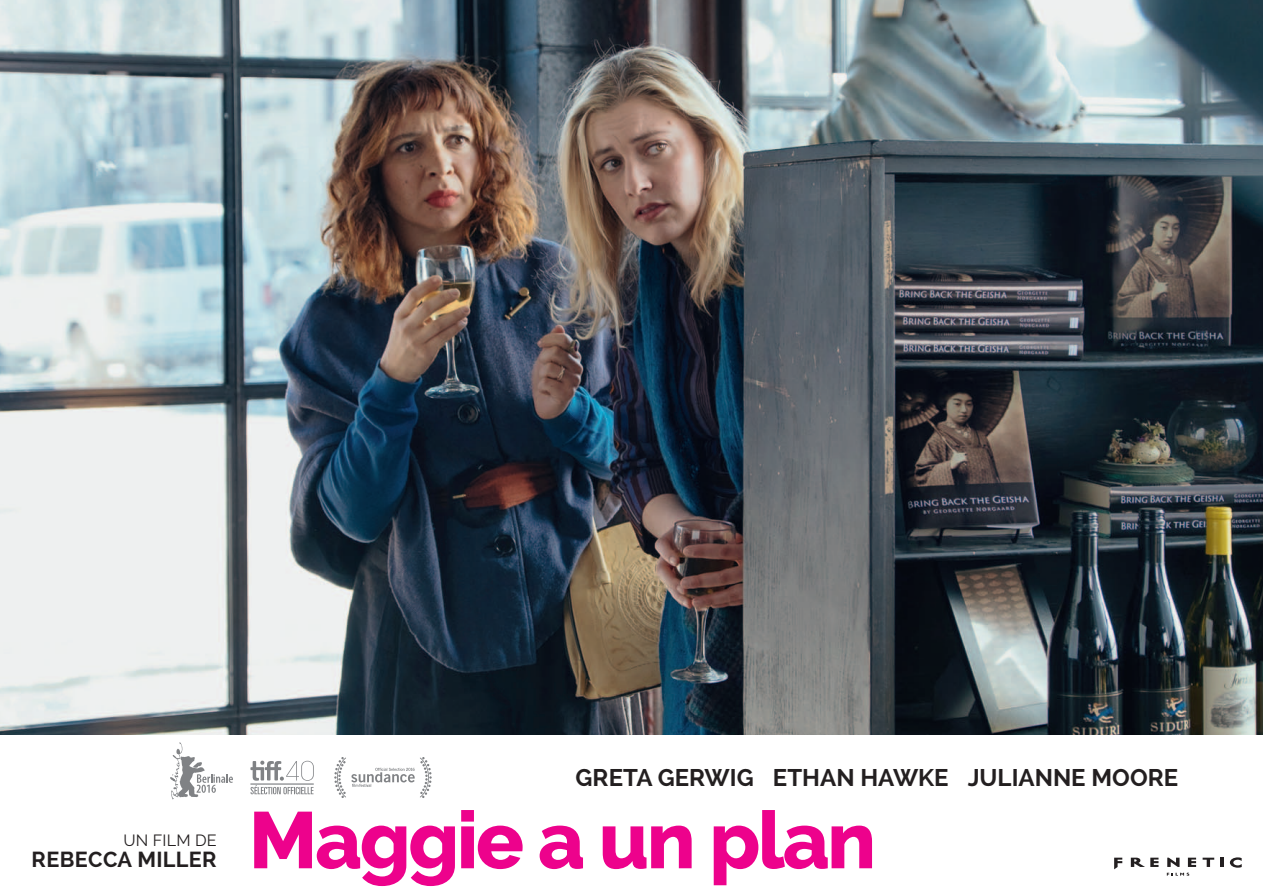
<style>
.page{position:relative;width:1263px;height:893px;background:#fff}
.page>*{position:absolute;margin:0;border:0;box-sizing:border-box;transform-origin:0 0}
.t1{font:800 79.8px "Raleway";letter-spacing:-.03em;color:#ed028c}
.t2{font:700 24px "Raleway";color:#231f20}
.t3{font:700 21.6px "Raleway";letter-spacing:.015em;color:#231f20}
.t4{font:16.2px "Raleway";letter-spacing:.01em;color:#231f20}
</style>
<div class="page">
<img style="left:0;top:0;width:1263px;height:735px">
<svg style="left:250px;top:761px;width:64px;height:33px"></svg>
<svg style="left:334px;top:757px;width:98px;height:41px"></svg>
<svg style="left:170px;top:742px;width:63px;height:57px"></svg>
<svg style="left:1114px;top:858px;width:8px;height:11px"></svg>
<svg style="left:1131px;top:858px;width:27px;height:9px"></svg>
<svg style="left:1167px;top:858px;width:12px;height:9px"></svg>
<svg style="left:1202px;top:858px;width:12px;height:9px"></svg>
<svg style="left:1220px;top:858px;width:3px;height:9px"></svg>
<svg style="left:1188px;top:858px;width:8px;height:9px"></svg>
<svg style="left:1167px;top:873px;width:22px;height:3px"></svg>
<svg style="left:1230px;top:857px;width:12px;height:11px"></svg>
<p class="t4" style="left:123px;top:833px;width:95px">UN FILM DE</p>
<p class="t3" style="left:32px;top:851px;width:187px">REBECCA MILLER</p>
<p class="t2" style="left:576px;top:768px;width:180px">GRETA GERWIG</p>
<p class="t2" style="left:968px;top:768px;width:212px">JULIANNE MOORE</p>
<p class="t2" style="left:773px;top:768px;width:177px">ETHAN HAWKE</p>
<h1 class="t1" style="left:249px;top:809px;width:629px">Maggie a un plan</h1>
</div>
